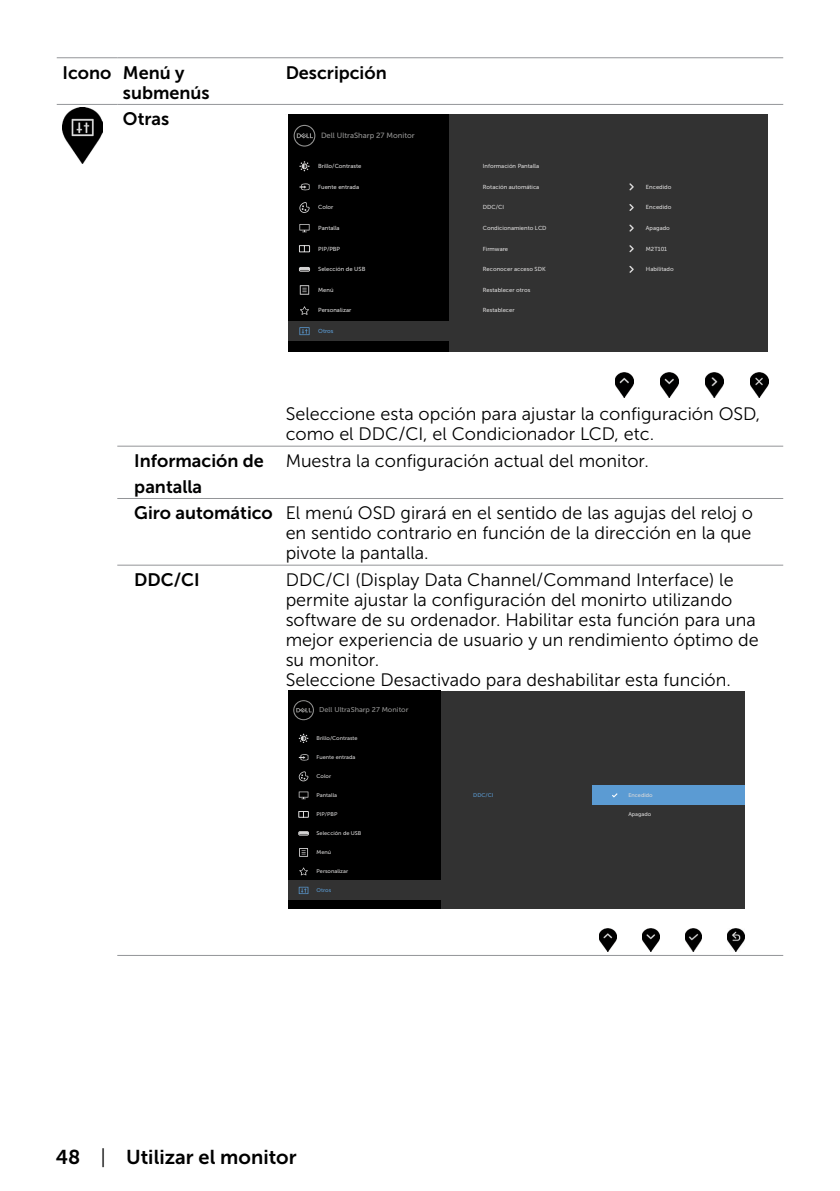
<style>
.page{position:relative;width:840px;height:1191px;background:#fff}
.page>*{position:absolute;margin:0;border:0;box-sizing:border-box;transform-origin:0 0}
.t1{font:20px "Museo Sans For Dell 700";color:#000}
.t2{font:18px/20px "Museo Sans For Dell 300";color:#000}
.t3{font:18px/20px "Museo Sans For Dell 700";color:#000}
.t4{font:7.6px "Museo Sans For Dell 500";color:#939392}
.t5{font:7px "Museo Sans For Dell 500";color:#939392}
.t6{font:5.8px "Museo Sans For Dell 500";color:#dad9d9}
.t7{font:5.8px "Museo Sans For Dell 500";color:#5b9bd3}
.t8{font:5.4px "Museo Sans For Dell 500";color:#dad9d9}
.t9{font:5.4px "Museo Sans For Dell 500";color:#5b9bd3}
.s1{font-family:"Museo Sans For Dell 700"}
.s2{font-family:"Museo Sans For Dell 300"}
</style>
<div class="page">
<hr style="left:57px;top:104px;width:60px;height:1px;background:#939598">
<hr style="left:117px;top:104px;width:163px;height:1px;background:#939598">
<hr style="left:280px;top:104px;width:502px;height:1px;background:#939598">
<hr style="left:57px;top:57px;width:60px;height:1px;background:#939598">
<hr style="left:117px;top:57px;width:163px;height:1px;background:#939598">
<hr style="left:280px;top:57px;width:502px;height:1px;background:#939598">
<hr style="left:117px;top:446px;width:163px;height:1px;background:#939598">
<hr style="left:280px;top:446px;width:502px;height:1px;background:#939598">
<hr style="left:117px;top:498px;width:163px;height:1px;background:#939598">
<hr style="left:280px;top:498px;width:502px;height:1px;background:#939598">
<hr style="left:117px;top:565px;width:163px;height:1px;background:#939598">
<hr style="left:280px;top:565px;width:502px;height:1px;background:#939598">
<hr style="left:117px;top:955px;width:163px;height:1px;background:#939598">
<hr style="left:280px;top:955px;width:502px;height:1px;background:#939598">
<img style="left:62px;top:107px;width:41px;height:57px">
<div style="left:448px;top:115px;width:34px;height:237px;background:#323232"></div>
<div style="left:288px;top:115px;width:160px;height:41px;background:#000"></div>
<svg style="left:293px;top:125px;width:22px;height:22px"></svg>
<div style="left:482px;top:115px;width:146px;height:237px;background:#323232"></div>
<div style="left:288px;top:177px;width:160px;height:20px;background:#000"></div>
<div style="left:288px;top:197px;width:160px;height:21px;background:#000"></div>
<div style="left:288px;top:218px;width:160px;height:20px;background:#000"></div>
<div style="left:288px;top:238px;width:160px;height:21px;background:#000"></div>
<div style="left:288px;top:259px;width:160px;height:21px;background:#000"></div>
<div style="left:288px;top:280px;width:160px;height:20px;background:#000"></div>
<div style="left:288px;top:300px;width:160px;height:21px;background:#000"></div>
<div style="left:288px;top:321px;width:160px;height:20px;background:#323232"></div>
<div style="left:288px;top:341px;width:160px;height:11px;background:#000"></div>
<div style="left:288px;top:156px;width:160px;height:21px;background:#000"></div>
<div style="left:628px;top:115px;width:139px;height:237px;background:#323232"></div>
<svg style="left:629px;top:204px;width:4px;height:7px"></svg>
<svg style="left:629px;top:224px;width:4px;height:8px"></svg>
<svg style="left:629px;top:265px;width:4px;height:8px"></svg>
<svg style="left:629px;top:183px;width:4px;height:7px"></svg>
<svg style="left:629px;top:245px;width:4px;height:7px"></svg>
<img style="left:615px;top:372px;width:18px;height:25px">
<img style="left:660px;top:372px;width:17px;height:25px">
<img style="left:705px;top:372px;width:17px;height:25px">
<img style="left:750px;top:372px;width:17px;height:25px">
<svg style="left:299px;top:183px;width:10px;height:7px"></svg>
<svg style="left:299px;top:224px;width:10px;height:8px"></svg>
<svg style="left:299px;top:285px;width:10px;height:10px"></svg>
<svg style="left:300px;top:306px;width:9px;height:9px"></svg>
<svg style="left:299px;top:327px;width:10px;height:8px"></svg>
<svg style="left:299px;top:245px;width:11px;height:8px"></svg>
<svg style="left:299px;top:161px;width:10px;height:10px"></svg>
<svg style="left:299px;top:202px;width:11px;height:11px"></svg>
<div style="left:299px;top:267px;width:11px;height:4px;border:1px solid #dad9d9"></div>
<svg style="left:300px;top:268px;width:8px;height:2px"></svg>
<div style="left:440px;top:691px;width:33px;height:218px;background:#323232"></div>
<div style="left:288px;top:691px;width:152px;height:38px;background:#000"></div>
<svg style="left:293px;top:700px;width:21px;height:20px"></svg>
<div style="left:473px;top:691px;width:138px;height:218px;background:#323232"></div>
<div style="left:288px;top:748px;width:152px;height:19px;background:#000"></div>
<div style="left:288px;top:767px;width:152px;height:19px;background:#000"></div>
<div style="left:288px;top:786px;width:152px;height:19px;background:#000"></div>
<div style="left:288px;top:805px;width:152px;height:19px;background:#000"></div>
<div style="left:288px;top:824px;width:152px;height:19px;background:#000"></div>
<div style="left:288px;top:843px;width:152px;height:19px;background:#000"></div>
<div style="left:288px;top:862px;width:152px;height:19px;background:#000"></div>
<div style="left:288px;top:881px;width:152px;height:19px;background:#323232"></div>
<div style="left:288px;top:900px;width:152px;height:9px;background:#000"></div>
<div style="left:288px;top:729px;width:152px;height:19px;background:#000"></div>
<div style="left:611px;top:691px;width:133px;height:218px;background:#323232"></div>
<div style="left:592px;top:786px;width:152px;height:19px;background:#5b9bd3"></div>
<svg style="left:612px;top:793px;width:5px;height:4px"></svg>
<svg style="left:298px;top:754px;width:10px;height:6px"></svg>
<svg style="left:298px;top:791px;width:10px;height:8px"></svg>
<svg style="left:299px;top:848px;width:9px;height:8px"></svg>
<svg style="left:299px;top:867px;width:9px;height:8px"></svg>
<svg style="left:298px;top:886px;width:10px;height:8px"></svg>
<div style="left:298px;top:811px;width:10px;height:7px;border:1px solid #dad9d9"></div>
<svg style="left:298px;top:733px;width:10px;height:10px"></svg>
<svg style="left:298px;top:771px;width:10px;height:10px"></svg>
<img style="left:599px;top:928px;width:17px;height:23px">
<img style="left:642px;top:928px;width:16px;height:23px">
<img style="left:685px;top:928px;width:16px;height:23px">
<img style="left:727px;top:928px;width:17px;height:23px">
<div style="left:298px;top:831px;width:10px;height:4px;border:1px solid #dad9d9"></div>
<svg style="left:299px;top:832px;width:8px;height:2px"></svg>
<p class="t3" style="left:123px;top:62px;width:88px;text-indent:-60px">Icono Menú y submenús</p>
<p class="t3" style="left:285px;top:62px;width:102px">Descripción</p>
<p class="t3" style="left:123px;top:109px;width:48px">Otras</p>
<p class="t4" style="left:321px;top:131px;width:95px">Dell UltraSharp 27 Monitor</p>
<p class="t6" style="left:318px;top:163px;width:45px">Brillo/Contraste</p>
<p class="t6" style="left:318px;top:184px;width:42px">Fuente entrada</p>
<p class="t6" style="left:318px;top:204px;width:17px">Color</p>
<p class="t6" style="left:318px;top:225px;width:23px">Pantalla</p>
<p class="t6" style="left:318px;top:245px;width:23px">PIP/PBP</p>
<p class="t6" style="left:318px;top:266px;width:49px">Selección de USB</p>
<p class="t6" style="left:318px;top:287px;width:17px">Menú</p>
<p class="t6" style="left:318px;top:307px;width:35px">Personalizar</p>
<p class="t7" style="left:318px;top:328px;width:17px">Otros</p>
<p class="t6" style="left:482px;top:163px;width:58px">Información Pantalla</p>
<p class="t6" style="left:482px;top:184px;width:58px">Rotación automática</p>
<p class="t6" style="left:645px;top:184px;width:27px">Encedido</p>
<p class="t6" style="left:482px;top:204px;width:23px">DDC/CI</p>
<p class="t6" style="left:645px;top:204px;width:27px">Encedido</p>
<p class="t6" style="left:482px;top:225px;width:65px">Condicionamiento LCD</p>
<p class="t6" style="left:645px;top:225px;width:25px">Apagado</p>
<p class="t6" style="left:482px;top:245px;width:27px">Firmware</p>
<p class="t6" style="left:482px;top:266px;width:64px">Reconocer acceso SDK</p>
<p class="t6" style="left:482px;top:287px;width:49px">Restablecer otros</p>
<p class="t6" style="left:482px;top:307px;width:33px">Restablecer</p>
<p class="t6" style="left:645px;top:245px;width:23px">M2T101</p>
<p class="t6" style="left:645px;top:266px;width:29px">Habilitado</p>
<p class="t2" style="left:285px;top:404px;width:476px">Seleccione esta opción para ajustar la configuración OSD, como el DDC/CI, el Condicionador LCD, etc.</p>
<p class="t3" style="left:134px;top:448px;width:131px;line-height:25.6px">Información de pantalla</p>
<p class="t2" style="left:285px;top:451px;width:364px">Muestra la configuración actual del monitor.</p>
<p class="t2" style="left:285px;top:503px;width:468px;text-align:justify;text-indent:-151px"><span class="s1">Giro automático</span> El menú OSD girará en el sentido de las agujas del reloj o en sentido contrario en función de la dirección en la que pivote la pantalla.</p>
<p class="t3" style="left:134px;top:570px;width:67px">DDC/CI</p>
<p class="t2" style="left:285px;top:570px;width:474px">DDC/CI (Display Data Channel/Command Interface) le permite ajustar la configuración del monirto utilizando software de su ordenador. Habilitar esta función para una mejor experiencia de usuario y un rendimiento óptimo de su monitor.<br>Seleccione Desactivado para deshabilitar esta función.</p>
<p class="t5" style="left:319px;top:706px;width:91px">Dell UltraSharp 27 Monitor</p>
<p class="t8" style="left:316px;top:735px;width:43px">Brillo/Contraste</p>
<p class="t8" style="left:316px;top:754px;width:40px">Fuente entrada</p>
<p class="t8" style="left:316px;top:773px;width:16px">Color</p>
<p class="t8" style="left:316px;top:792px;width:22px">Pantalla</p>
<p class="t8" style="left:316px;top:811px;width:22px">PIP/PBP</p>
<p class="t8" style="left:316px;top:830px;width:46px">Selección de USB</p>
<p class="t8" style="left:316px;top:849px;width:16px">Menú</p>
<p class="t8" style="left:316px;top:868px;width:33px">Personalizar</p>
<p class="t9" style="left:316px;top:887px;width:16px">Otros</p>
<p class="t1" style="left:56px;top:1145px;width:242px">48 <span class="s2">|</span> Utilizar el monitor</p>
<p class="t9" style="left:473px;top:792px;width:22px">DDC/CI</p>
<p class="t8" style="left:628px;top:792px;width:26px">Encedido</p>
<p class="t8" style="left:628px;top:811px;width:24px">Apagado</p>
</div>
